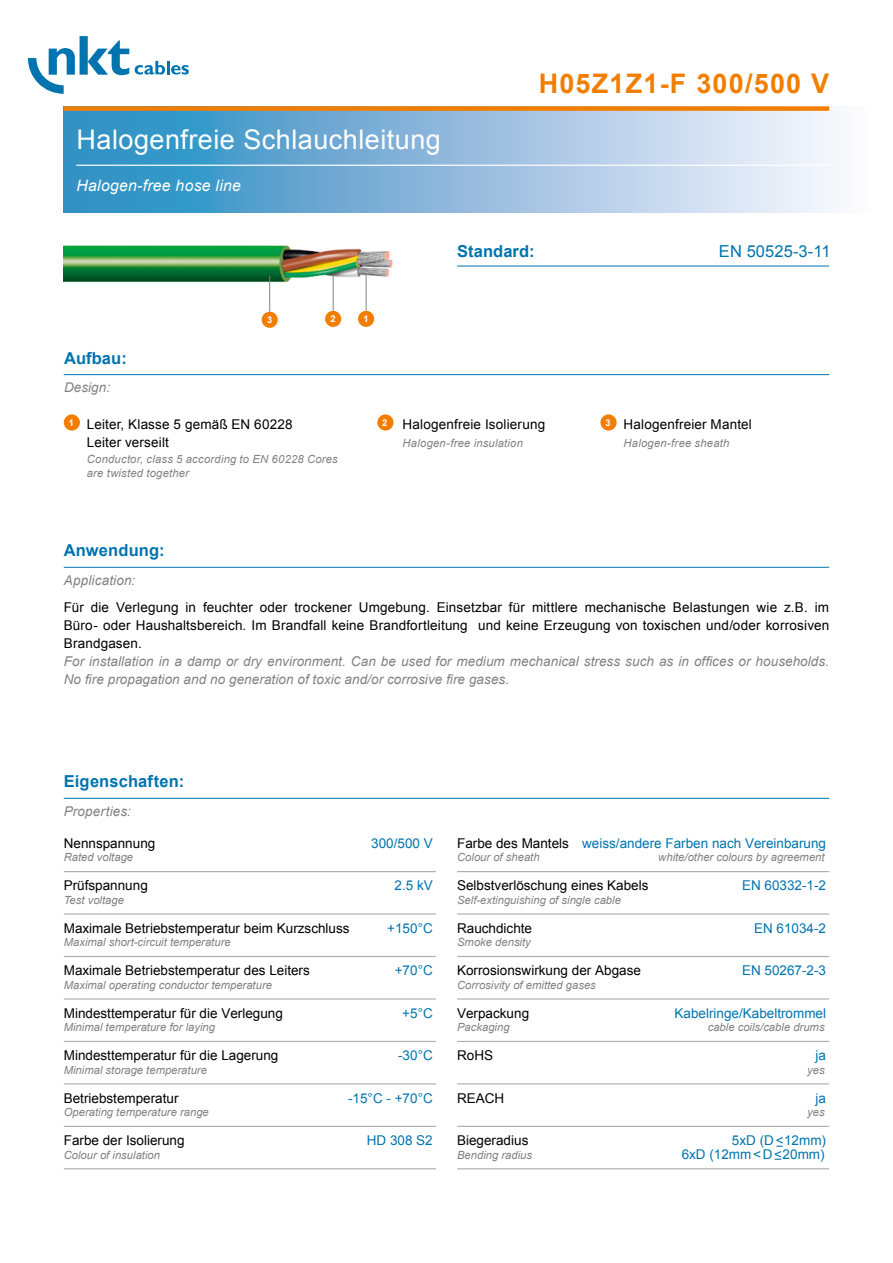
<style>
.page{position:relative;width:893px;height:1263px;background:#fff}
.page>*{position:absolute;margin:0;border:0;box-sizing:border-box;transform-origin:0 0}
.t1{font:27px "Arial";letter-spacing:.02em;color:#fff}
.t2{font:700 27px "Arial";letter-spacing:.045em;color:#f27e00}
.t3{font:700 16.5px "Arial";letter-spacing:.005em;color:#0074af}
.t4{font:16.5px "Arial";letter-spacing:.005em;color:#0074af}
.t5{font:italic 15.75px "Arial";letter-spacing:.02em;color:#fff}
.t6{font:13.5px/18px "Arial";color:#000;text-align:justify}
.t7{font:italic 13.5px/18px "Arial";letter-spacing:.005em;color:#818281}
.t8{font:13.5px "Arial";color:#0074af}
.t9{font:italic 11.25px "Arial";color:#818281}
.t10{font:italic 11.25px/13.5px "Arial";letter-spacing:.02em;color:#818281}
.t11{font:700 9.3px "Arial";color:#fff}
.s1{color:#000}
</style>
<div class="page">
<svg style="left:28px;top:36px;width:101px;height:58px"></svg>
<svg style="left:135px;top:61px;width:54px;height:14px"></svg>
<svg style="left:64px;top:106px;width:770px;height:107px;background:#8dbcdd"></svg>
<div style="left:64px;top:106px;width:765px;height:5px;background:#f27e00"></div>
<hr style="left:76px;top:165px;width:754px;height:1px;background:#fff">
<img style="left:64px;top:245px;width:329px;height:76px">
<hr style="left:457px;top:266px;width:372px;height:1px;background:#0074af">
<hr style="left:64px;top:374px;width:765px;height:1px;background:#0074af">
<div style="left:325px;top:311px;width:16px;height:16px;background:#f27e00;border-radius:50%"></div>
<hr style="left:333px;top:275px;width:1px;height:36px;background:#818281">
<hr style="left:366px;top:274px;width:1px;height:37px;background:#818281">
<div style="left:358px;top:311px;width:16px;height:16px;background:#f27e00;border-radius:50%"></div>
<div style="left:64px;top:414px;width:16px;height:17px;background:#f27e00;border-radius:50%"></div>
<div style="left:377px;top:414px;width:17px;height:17px;background:#f27e00;border-radius:50%"></div>
<div style="left:262px;top:312px;width:16px;height:16px;background:#f27e00;border-radius:50%"></div>
<hr style="left:269px;top:276px;width:1px;height:36px;background:#818281">
<div style="left:600px;top:414px;width:17px;height:17px;background:#f27e00;border-radius:50%"></div>
<hr style="left:64px;top:798px;width:765px;height:1px;background:#0074af">
<hr style="left:64px;top:871px;width:372px;height:1px;background:#afb0b0">
<hr style="left:64px;top:913px;width:372px;height:2px;background:#afb0b0">
<hr style="left:64px;top:956px;width:372px;height:1px;background:#afb0b0">
<hr style="left:64px;top:998px;width:372px;height:1px;background:#afb0b0">
<hr style="left:64px;top:1041px;width:372px;height:1px;background:#afb0b0">
<hr style="left:64px;top:1083px;width:372px;height:1px;background:#afb0b0">
<hr style="left:64px;top:1126px;width:372px;height:1px;background:#afb0b0">
<hr style="left:64px;top:1168px;width:372px;height:1px;background:#afb0b0">
<hr style="left:457px;top:871px;width:372px;height:1px;background:#afb0b0">
<hr style="left:457px;top:913px;width:372px;height:2px;background:#afb0b0">
<hr style="left:457px;top:956px;width:372px;height:1px;background:#afb0b0">
<hr style="left:457px;top:998px;width:372px;height:1px;background:#afb0b0">
<hr style="left:457px;top:1041px;width:372px;height:1px;background:#afb0b0">
<hr style="left:457px;top:1083px;width:372px;height:1px;background:#afb0b0">
<hr style="left:457px;top:1126px;width:372px;height:1px;background:#afb0b0">
<hr style="left:457px;top:1168px;width:372px;height:1px;background:#afb0b0">
<hr style="left:64px;top:567px;width:765px;height:1px;background:#0074af">
<h1 class="t1" style="left:77px;top:122px;width:366px">Halogenfreie Schlauchleitung</h1>
<p class="t5" style="left:77px;top:176px;width:166px">Halogen-free hose line</p>
<h1 class="t2" style="left:539px;top:66px;width:292px">H05Z1Z1-F 300/500 V</h1>
<p class="t3" style="left:457px;top:241px;width:79px">Standard:</p>
<p class="t4" style="left:719px;top:241px;width:113px">EN 50525-3-11</p>
<p class="t3" style="left:64px;top:347px;width:64px">Aufbau:</p>
<p class="t7" style="left:64px;top:379px;width:48px">Design:</p>
<p class="t11" style="left:267px;top:314px;width:7px">3</p>
<p class="t11" style="left:331px;top:313px;width:7px">2</p>
<p class="t11" style="left:364px;top:313px;width:7px">1</p>
<p class="t6" style="left:87px;top:415px;width:207px">Leiter, Klasse 5 gemäß EN 60228<br>Leiter verseilt</p>
<p class="t10" style="left:87px;top:453px;width:253px">Conductor, class 5 according to EN 60228 Cores are twisted together</p>
<p class="t11" style="left:69px;top:417px;width:7px">1</p>
<p class="t11" style="left:382px;top:417px;width:7px">2</p>
<p class="t6" style="left:403px;top:415px;width:144px">Halogenfreie Isolierung</p>
<p class="t10" style="left:403px;top:436px;width:122px">Halogen-free insulation</p>
<p class="t3" style="left:64px;top:540px;width:102px">Anwendung:</p>
<p class="t7" style="left:64px;top:571px;width:73px">Application:</p>
<p class="t11" style="left:605px;top:417px;width:7px">3</p>
<p class="t6" style="left:623px;top:415px;width:130px">Halogenfreier Mantel</p>
<p class="t10" style="left:623px;top:436px;width:107px">Halogen-free sheath</p>
<p class="t6" style="left:64px;top:598px;width:767px">Für die Verlegung in feuchter oder trockener Umgebung. Einsetzbar für mittlere mechanische Belastungen wie z.B. im Büro- oder Haushaltsbereich. Im Brandfall keine Brandfortleitung und keine Erzeugung von toxischen und/oder korrosiven Brandgasen.</p>
<p class="t7" style="left:64px;top:652px;width:767px">For installation in a damp or dry environment. Can be used for medium mechanical stress such as in offices or households.<br>No fire propagation and no generation of toxic and/or corrosive fire gases.</p>
<p class="t3" style="left:64px;top:771px;width:122px">Eigenschaften:</p>
<p class="t7" style="left:64px;top:802px;width:69px">Properties:</p>
<p class="t6" style="left:64px;top:834px;width:93px">Nennspannung</p>
<p class="t8" style="left:371px;top:834px;width:63px">300/500 V</p>
<p class="t9" style="left:64px;top:850px;width:71px">Rated voltage</p>
<p class="t6" style="left:64px;top:877px;width:86px">Prüfspannung</p>
<p class="t8" style="left:395px;top:877px;width:40px">2.5 kV</p>
<p class="t9" style="left:64px;top:893px;width:62px">Test voltage</p>
<p class="t6" style="left:64px;top:919px;width:287px">Maximale Betriebstemperatur beim Kurzschluss</p>
<p class="t8" style="left:387px;top:919px;width:47px">+150°C</p>
<p class="t9" style="left:64px;top:935px;width:168px">Maximal short-circuit temperature</p>
<p class="t6" style="left:64px;top:962px;width:248px">Maximale Betriebstemperatur des Leiters</p>
<p class="t8" style="left:395px;top:962px;width:40px">+70°C</p>
<p class="t9" style="left:64px;top:977px;width:210px">Maximal operating conductor temperature</p>
<p class="t6" style="left:64px;top:1004px;width:221px">Mindesttemperatur für die Verlegung</p>
<p class="t8" style="left:402px;top:1004px;width:32px">+5°C</p>
<p class="t9" style="left:64px;top:1020px;width:153px">Minimal temperature for laying</p>
<p class="t6" style="left:64px;top:1047px;width:216px">Mindesttemperatur für die Lagerung</p>
<p class="t8" style="left:398px;top:1047px;width:36px">-30°C</p>
<p class="t9" style="left:64px;top:1062px;width:145px">Minimal storage temperature</p>
<p class="t6" style="left:64px;top:1089px;width:116px">Betriebstemperatur</p>
<p class="t8" style="left:348px;top:1089px;width:86px">-15°C - +70°C</p>
<p class="t9" style="left:64px;top:1105px;width:147px">Operating temperature range</p>
<p class="t6" style="left:64px;top:1131px;width:122px">Farbe der Isolierung</p>
<p class="t8" style="left:367px;top:1131px;width:68px">HD 308 S2</p>
<p class="t9" style="left:64px;top:1147px;width:98px">Colour of insulation</p>
<p class="t8" style="left:457px;top:834px;width:370px"><span class="s1">Farbe des Mantels</span> weiss/andere Farben nach Vereinbarung</p>
<p class="t9" style="left:457px;top:850px;width:84px">Colour of sheath</p>
<p class="t9" style="left:658px;top:850px;width:168px">white/other colours by agreement</p>
<p class="t6" style="left:457px;top:877px;width:193px">Selbstverlöschung eines Kabels</p>
<p class="t8" style="left:742px;top:877px;width:86px">EN 60332-1-2</p>
<p class="t9" style="left:457px;top:893px;width:165px">Self-extinguishing of single cable</p>
<p class="t6" style="left:457px;top:919px;width:77px">Rauchdichte</p>
<p class="t8" style="left:754px;top:919px;width:74px">EN 61034-2</p>
<p class="t9" style="left:457px;top:935px;width:75px">Smoke density</p>
<p class="t6" style="left:457px;top:962px;width:185px">Korrosionswirkung der Abgase</p>
<p class="t8" style="left:742px;top:962px;width:86px">EN 50267-2-3</p>
<p class="t9" style="left:457px;top:977px;width:140px">Corrosivity of emitted gases</p>
<p class="t6" style="left:457px;top:1004px;width:74px">Verpackung</p>
<p class="t8" style="left:675px;top:1004px;width:153px">Kabelringe/Kabeltrommel</p>
<p class="t9" style="left:457px;top:1020px;width:54px">Packaging</p>
<p class="t9" style="left:708px;top:1020px;width:118px">cable coils/cable drums</p>
<p class="t6" style="left:457px;top:1047px;width:38px">RoHS</p>
<p class="t8" style="left:816px;top:1047px;width:12px">ja</p>
<p class="t9" style="left:807px;top:1062px;width:19px">yes</p>
<p class="t6" style="left:457px;top:1089px;width:49px">REACH</p>
<p class="t8" style="left:816px;top:1089px;width:12px">ja</p>
<p class="t9" style="left:807px;top:1105px;width:19px">yes</p>
<p class="t6" style="left:457px;top:1131px;width:73px">Biegeradius</p>
<p class="t8" style="left:732px;top:1131px;width:96px">5xD (D&lt;_12mm)</p>
<p class="t9" style="left:457px;top:1147px;width:77px">Bending radius</p>
<p class="t8" style="left:682px;top:1145px;width:144px">6xD (12mm&lt;D&lt;_20mm)</p>
</div>
